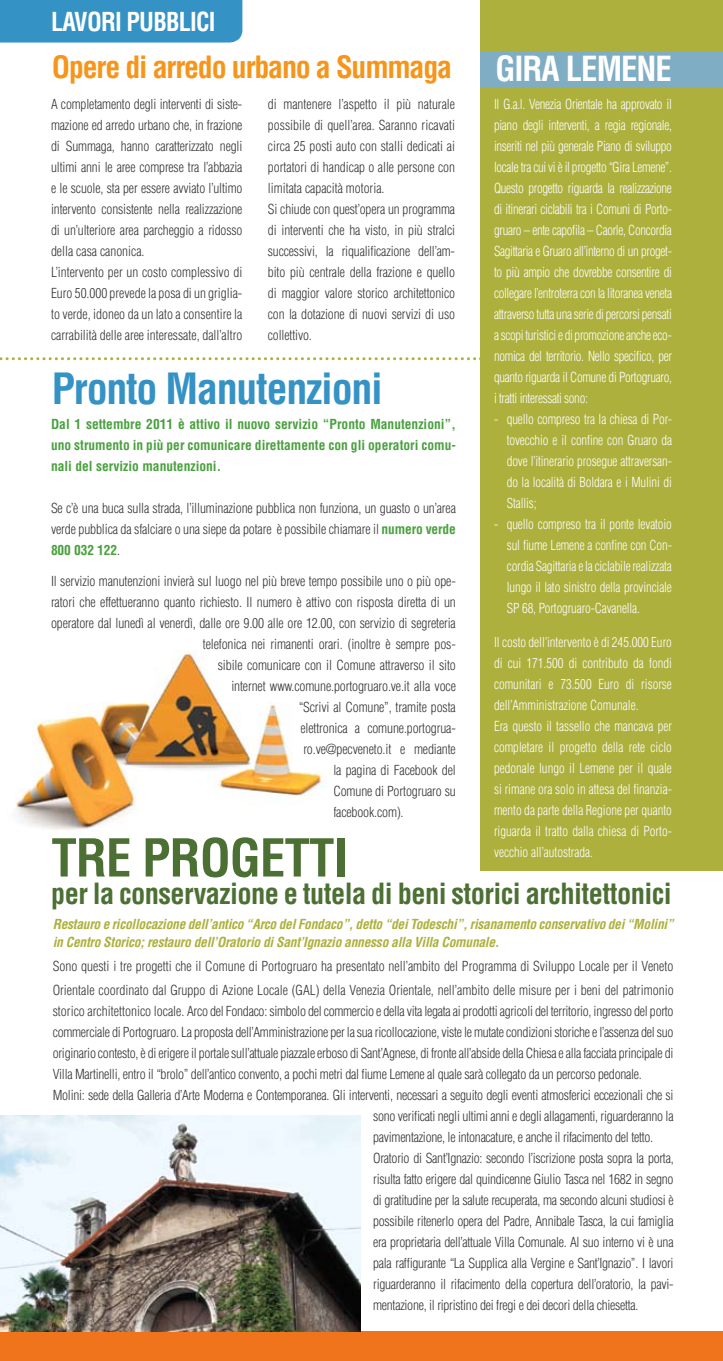
<style>
.page{position:relative;width:723px;height:1361px;background:#fff}
.page>*{position:absolute;margin:0;border:0;box-sizing:border-box;transform-origin:0 0}
.t1{font:700 condensed 51px "Helvetica";letter-spacing:-.02em;color:#4c7033}
.t2{font:700 condensed 42px "Helvetica";letter-spacing:-.03em;color:#3492c4}
.t3{font:700 condensed 33.75px "Helvetica";letter-spacing:-.03em;color:#fff}
.t4{font:700 condensed 30px "Helvetica";letter-spacing:-.04em;color:#f6951a}
.t5{font:700 condensed 28.5px "Helvetica";letter-spacing:-.02em;color:#4c7033}
.t6{font:700 condensed 25.5px "Helvetica";letter-spacing:-.03em;color:#fff;scale:.95 1}
.t7{font:300 condensed 13.5px/21px "Helvetica";letter-spacing:-.01em;color:#353535}
.t8{font:300 condensed 13.5px/21px "Helvetica";color:#fff;text-align:justify;scale:.95 1}
.t9{font:italic 700 condensed 13.5px/18px "Helvetica";letter-spacing:-.02em;color:#adb03d}
.t10{font:700 condensed 13.5px/21px "Helvetica";color:#49a03e;text-align:justify}
.t11{font:300 condensed 13.35px "Helvetica";color:#fff;scale:.96 1}
.s1{font-weight:700;color:#49a03e}
</style>
<div class="page">
<div style="left:480px;top:0;width:243px;height:871px;background:#adb03d"></div>
<div style="left:480px;top:51px;width:243px;height:36px;background:#7fadc4"></div>
<div style="left:0;top:0;width:242px;height:43px;background:#3492c4"></div>
<div style="left:0;top:1331px;width:723px;height:30px;background:#ef741c"></div>
<svg style="left:0;top:357px;width:480px;height:3px"></svg>
<img style="left:15px;top:650px;width:312px;height:181px">
<img style="left:0;top:1115px;width:360px;height:216px">
<h3 class="t6" style="left:51px;top:6px;width:175px">Lavori pubblici</h3>
<h3 class="t4" style="left:52px;top:49px;width:402px">Opere di arredo urbano a Summaga</h3>
<h3 class="t3" style="left:495px;top:48px;width:178px">Gira Lemene</h3>
<p class="t8" style="left:494px;top:93px;width:189px">Il G.a.l. Venezia Orientale ha approvato il piano degli interventi, a regia regionale, inseriti nel più generale Piano di sviluppo locale tra cui vi è il progetto “Gira Lemene”.<br>Questo progetto riguarda la realizzazione di itinerari ciclabili tra i Comuni di Porto&shy;gruaro – ente capofila – Caorle, Concordia Sagittaria e Gruaro all’interno di un proget&shy;to più ampio che dovrebbe consentire di collegare l’entroterra con la litoranea veneta attraverso tutta una serie di percorsi pensati a scopi turistici e di promozione anche eco&shy;nomica del territorio. Nello specifico, per quanto riguarda il Comune di Portogruaro, i tratti interessati sono:</p>
<p class="t8" style="left:507px;top:408px;width:175px;text-indent:-13px">- quello compreso tra la chiesa di Por&shy;tovecchio e il confine con Gruaro da dove l’itinerario prosegue attraversan&shy;do la località di Boldara e i Mulini di Stallis;</p>
<p class="t8" style="left:507px;top:513px;width:175px;text-indent:-13px">- quello compreso tra il ponte levatoio sul fiume Lemene a confine con Con&shy;cordia Sagittaria e la ciclabile realizzata lungo il lato sinistro della provinciale SP 68, Portogruaro-Cavanella.</p>
<p class="t11" style="left:494px;top:634px;width:187px">Il costo dell’intervento è di 245.000 Euro</p>
<p class="t8" style="left:494px;top:653px;width:189px;text-align:left">di cui 171.500 di contributo da fondi comunitari e 73.500 Euro di risorse dell’Amministrazione Comunale.<br>Era questo il tassello che mancava per completare il progetto della rete ciclo pedonale lungo il Lemene per il quale si rimane ora solo in attesa del finanzia&shy;mento da parte della Regione per quanto riguarda il tratto dalla chiesa di Porto&shy;vecchio all’autostrada.</p>
<p class="t7" style="left:51px;top:93px;width:193px">A completamento degli interventi di siste&shy;mazione ed arredo urbano che, in frazione di Summaga, hanno caratterizzato negli ultimi anni le aree comprese tra l’abbazia e le scuole, sta per essere avviato l’ultimo intervento consistente nella realizzazione di un’ulteriore area parcheggio a ridosso della casa canonica.<br>L’intervento per un costo complessivo di Euro 50.000 prevede la posa di un griglia&shy;to verde, idoneo da un lato a consentire la carrabilità delle aree interessate, dall’altro</p>
<p class="t7" style="left:268px;top:93px;width:189px">di mantenere l’aspetto il più naturale possibile di quell’area. Saranno ricavati circa 25 posti auto con stalli dedicati ai portatori di handicap o alle persone con limitata capacità motoria.<br>Si chiude con quest’opera un programma di interventi che ha visto, in più stralci successivi, la riqualificazione dell’am&shy;bito più centrale della frazione e quello di maggior valore storico architettonico con la dotazione di nuovi servizi di uso collettivo.</p>
<h2 class="t2" style="left:52px;top:363px;width:332px">Pronto Manutenzioni</h2>
<p class="t10" style="left:51px;top:413px;width:406px">Dal 1 settembre 2011 è attivo il nuovo servizio “Pronto Manutenzioni”, uno strumento in più per comunicare direttamente con gli operatori comu&shy;nali del servizio manutenzioni.</p>
<p class="t7" style="left:51px;top:497px;width:406px;text-align:justify">Se c’è una buca sulla strada, l’illuminazione pubblica non funziona, un guasto o un’area verde pubblica da sfalciare o una siepe da potare è possibile chiamare il <span class="s1">numero verde 800 032 122</span>.</p>
<p class="t7" style="left:51px;top:571px;width:406px">Il servizio manutenzioni invierà sul luogo nel più breve tempo possibile uno o più ope-</p>
<p class="t7" style="left:51px;top:592px;width:406px">ratori che effettueranno quanto richiesto. Il numero è attivo con risposta diretta di un</p>
<p class="t7" style="left:51px;top:613px;width:406px">operatore dal lunedì al venerdì, dalle ore 9.00 alle ore 12.00, con servizio di segreteria</p>
<p class="t7" style="left:203px;top:634px;width:254px">telefonica nei rimanenti orari. (inoltre è sempre pos-</p>
<p class="t7" style="left:218px;top:655px;width:239px">sibile comunicare con il Comune attraverso il sito</p>
<p class="t7" style="left:231px;top:676px;width:226px">internet www.comune.portogruaro.ve.it alla voce</p>
<p class="t7" style="left:299px;top:697px;width:158px">“Scrivi al Comune”, tramite posta</p>
<p class="t7" style="left:300px;top:718px;width:157px">elettronica a comune.portogrua-</p>
<p class="t7" style="left:303px;top:739px;width:154px">ro.ve@pecveneto.it e mediante</p>
<p class="t7" style="left:333px;top:760px;width:124px">la pagina di Facebook del</p>
<p class="t7" style="left:333px;top:781px;width:124px">Comune di Portogruaro su</p>
<p class="t7" style="left:333px;top:802px;width:72px">facebook.com).</p>
<h1 class="t1" style="left:51px;top:827px;width:298px">Tre progetti</h1>
<h3 class="t5" style="left:51px;top:876px;width:622px">per la conservazione e tutela di beni storici architettonici</h3>
<p class="t9" style="left:53px;top:915px;width:622px">Restauro e ricollocazione dell’antico “Arco del Fondaco”, detto “dei Todeschi”, risanamento conservativo dei “Molini” in Centro Storico; restauro dell’Oratorio di Sant’Ignazio annesso alla Villa Comunale.</p>
<p class="t7" style="left:53px;top:954px;width:622px;line-height:24px">Sono questi i tre progetti che il Comune di Portogruaro ha presentato nell’ambito del Programma di Sviluppo Locale per il Veneto<br>Orientale coordinato dal Gruppo di Azione Locale (GAL) della Venezia Orientale, nell’ambito delle misure per i beni del patrimonio</p>
<p class="t7" style="left:53px;top:1000px;width:622px">storico architettonico locale. Arco del Fondaco: simbolo del commercio e della vita legata ai prodotti agricoli del territorio, ingresso del porto</p>
<p class="t7" style="left:53px;top:1021px;width:622px">commerciale di Portogruaro. La proposta dell’Amministrazione per la sua ricollocazione, viste le mutate condizioni storiche e l’assenza del suo</p>
<p class="t7" style="left:53px;top:1042px;width:622px">originario contesto, è di erigere il portale sull’attuale piazzale erboso di Sant’Agnese, di fronte all’abside della Chiesa e alla facciata principale di</p>
<p class="t7" style="left:53px;top:1063px;width:590px">Villa Martinelli, entro il “brolo” dell’antico convento, a pochi metri dal fiume Lemene al quale sarà collegato da un percorso pedonale.</p>
<p class="t7" style="left:53px;top:1084px;width:622px">Molini: sede della Galleria d’Arte Moderna e Contemporanea. Gli interventi, necessari a seguito degli eventi atmosferici eccezionali che si</p>
<p class="t7" style="left:373px;top:1105px;width:302px">sono verificati negli ultimi anni e degli allagamenti, riguarderanno la</p>
<p class="t7" style="left:373px;top:1126px;width:282px">pavimentazione, le intonacature, e anche il rifacimento del tetto.</p>
<p class="t7" style="left:373px;top:1147px;width:302px">Oratorio di Sant’Ignazio: secondo l’iscrizione posta sopra la porta,</p>
<p class="t7" style="left:373px;top:1168px;width:302px">risulta fatto erigere dal quindicenne Giulio Tasca nel 1682 in segno</p>
<p class="t7" style="left:373px;top:1189px;width:302px">di gratitudine per la salute recuperata, ma secondo alcuni studiosi è</p>
<p class="t7" style="left:373px;top:1210px;width:302px">possibile ritenerlo opera del Padre, Annibale Tasca, la cui famiglia</p>
<p class="t7" style="left:373px;top:1231px;width:302px">era proprietaria dell’attuale Villa Comunale. Al suo interno vi è una</p>
<p class="t7" style="left:373px;top:1252px;width:302px">pala raffigurante “La Supplica alla Vergine e Sant’Ignazio”. I lavori</p>
<p class="t7" style="left:373px;top:1273px;width:302px">riguarderanno il rifacimento della copertura dell’oratorio, la pavi-</p>
<p class="t7" style="left:373px;top:1294px;width:267px">mentazione, il ripristino dei fregi e dei decori della chiesetta.</p>
</div>
